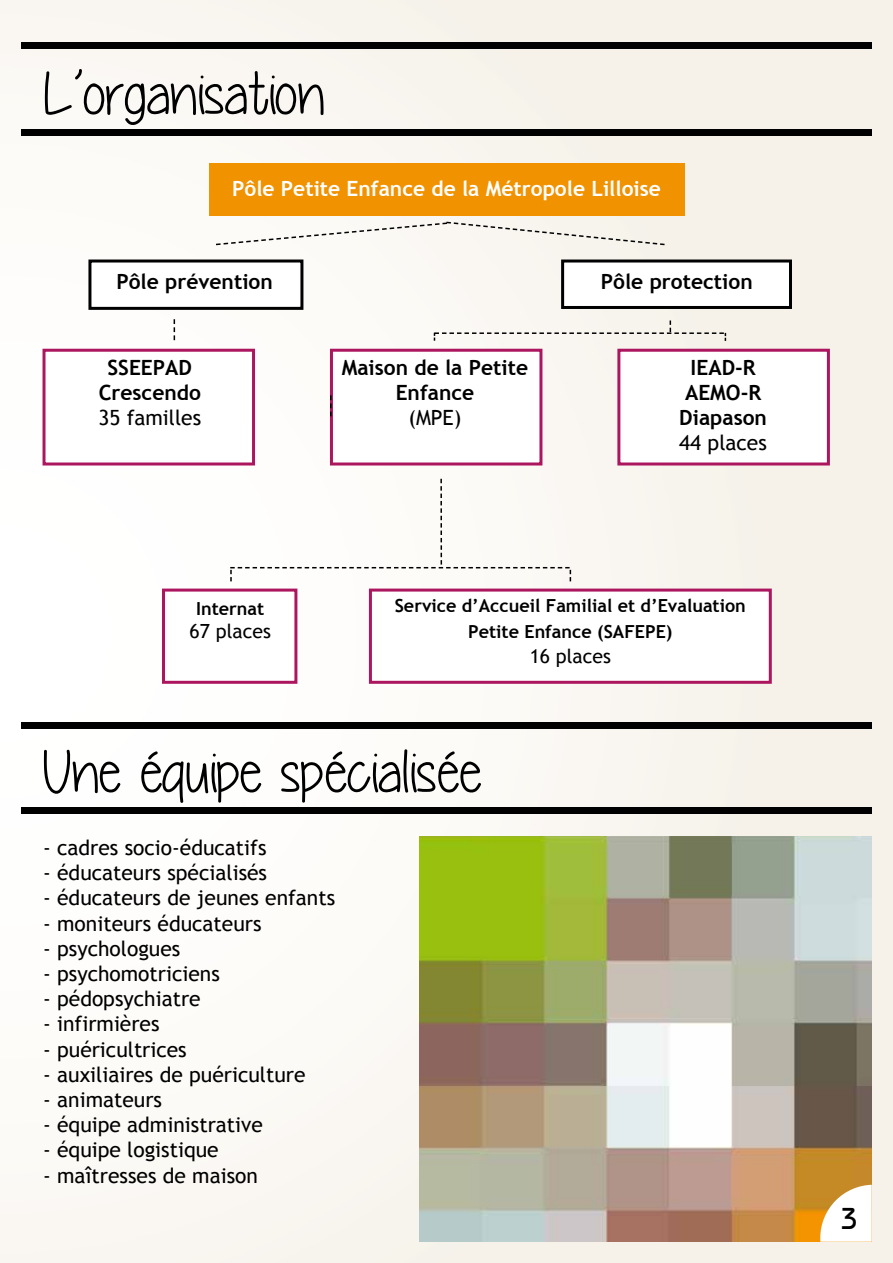
<style>
.page{position:relative;width:893px;height:1263px;background:#fff}
.page>*{position:absolute;margin:0;border:0;box-sizing:border-box;transform-origin:0 0}
.t1{font:60px "Yummy Cupcakes";color:#000}
.t2{font:500 30px "Bordeaux";color:#000}
.t3{font:21px "Trebuchet MS";color:#000}
.t4{font:700 21px/25.2px "Trebuchet MS";color:#000;text-align:center}
.t5{font:700 21px "Trebuchet MS";color:#fff}
.t6{font:19.5px "Trebuchet MS";color:#000}
.t7{font:700 18px/25.2px "Trebuchet MS";color:#000;text-align:center}
</style>
<div class="page">
<img style="left:0;top:1px;width:893px;height:1262px">
<img style="left:420px;top:837px;width:452px;height:405px">
<div style="left:21px;top:43px;width:851px;height:6px;background:#000"></div>
<svg style="left:820px;top:1185px;width:52px;height:57px"></svg>
<div style="left:21px;top:129px;width:851px;height:7px;background:#000"></div>
<div style="left:88px;top:259px;width:215px;height:51px;background:#fff;border:3px solid #000"></div>
<div style="left:209px;top:163px;width:475px;height:53px;background:#f19200"></div>
<div style="left:21px;top:722px;width:851px;height:7px;background:#000"></div>
<div style="left:21px;top:807px;width:851px;height:7px;background:#000"></div>
<div style="left:561px;top:259px;width:231px;height:50px;background:#fff;border:3px solid #000"></div>
<div style="left:330px;top:349px;width:212px;height:116px;background:#fff;border:3px solid #ac165f"></div>
<div style="left:617px;top:349px;width:213px;height:116px;background:#fff;border:3px solid #ac165f"></div>
<div style="left:43px;top:349px;width:212px;height:116px;background:#fff;border:3px solid #ac165f"></div>
<div style="left:162px;top:589px;width:135px;height:95px;background:#fff;border:3px solid #ac165f"></div>
<div style="left:369px;top:589px;width:403px;height:95px;background:#fff;border:3px solid #ac165f"></div>
<svg style="left:214px;top:221px;width:452px;height:25px"></svg>
<svg style="left:434px;top:320px;width:292px;height:21px"></svg>
<svg style="left:174px;top:319px;width:1px;height:21px"></svg>
<svg style="left:330px;top:395px;width:2px;height:21px"></svg>
<svg style="left:230px;top:479px;width:341px;height:102px"></svg>
<h1 class="t1" style="left:43px;top:61px;width:284px">L’organisation</h1>
<p class="t5" style="left:232px;top:175px;width:430px">Pôle Petite Enfance de la Métropole Lilloise</p>
<p class="t4" style="left:116px;top:268px;width:158px">Pôle prévention</p>
<p class="t4" style="left:601px;top:268px;width:153px">Pôle protection</p>
<p class="t4" style="left:99px;top:355px;width:104px">SSEEPAD<br>Crescendo</p>
<p class="t3" style="left:98px;top:404px;width:104px">35 familles</p>
<p class="t4" style="left:342px;top:355px;width:188px">Maison de la Petite<br>Enfance</p>
<p class="t3" style="left:408px;top:404px;width:55px">(MPE)</p>
<p class="t4" style="left:679px;top:355px;width:89px">IEAD-R<br>AEMO-R<br>Diapason</p>
<p class="t3" style="left:679px;top:430px;width:89px">44 places</p>
<p class="t7" style="left:196px;top:596px;width:70px">Internat</p>
<p class="t6" style="left:190px;top:619px;width:83px">67 places</p>
<p class="t7" style="left:395px;top:593px;width:353px">Service d’Accueil Familial et d’Evaluation<br>Petite Enfance (SAFEPE)</p>
<p class="t6" style="left:530px;top:643px;width:83px">16 places</p>
<h1 class="t1" style="left:43px;top:739px;width:441px">Une équipe spécialisée</h1>
<p class="t3" style="left:43px;top:834px;width:225px">- cadres socio-éducatifs</p>
<p class="t3" style="left:43px;top:859px;width:225px">- éducateurs spécialisés</p>
<p class="t3" style="left:43px;top:885px;width:294px">- éducateurs de jeunes enfants</p>
<p class="t3" style="left:43px;top:910px;width:220px">- moniteurs éducateurs</p>
<p class="t3" style="left:43px;top:935px;width:139px">- psychologues</p>
<p class="t3" style="left:43px;top:960px;width:178px">- psychomotriciens</p>
<p class="t3" style="left:43px;top:985px;width:159px">- pédopsychiatre</p>
<p class="t3" style="left:43px;top:1011px;width:118px">- infirmières</p>
<p class="t3" style="left:43px;top:1036px;width:145px">- puéricultrices</p>
<p class="t3" style="left:43px;top:1061px;width:264px">- auxiliaires de puériculture</p>
<p class="t3" style="left:43px;top:1086px;width:120px">- animateurs</p>
<p class="t3" style="left:43px;top:1111px;width:221px">- équipe administrative</p>
<p class="t3" style="left:43px;top:1137px;width:177px">- équipe logistique</p>
<p class="t3" style="left:43px;top:1162px;width:216px">- maîtresses de maison</p>
<h2 class="t2" style="left:841px;top:1202px;width:18px">3</h2>
</div>
